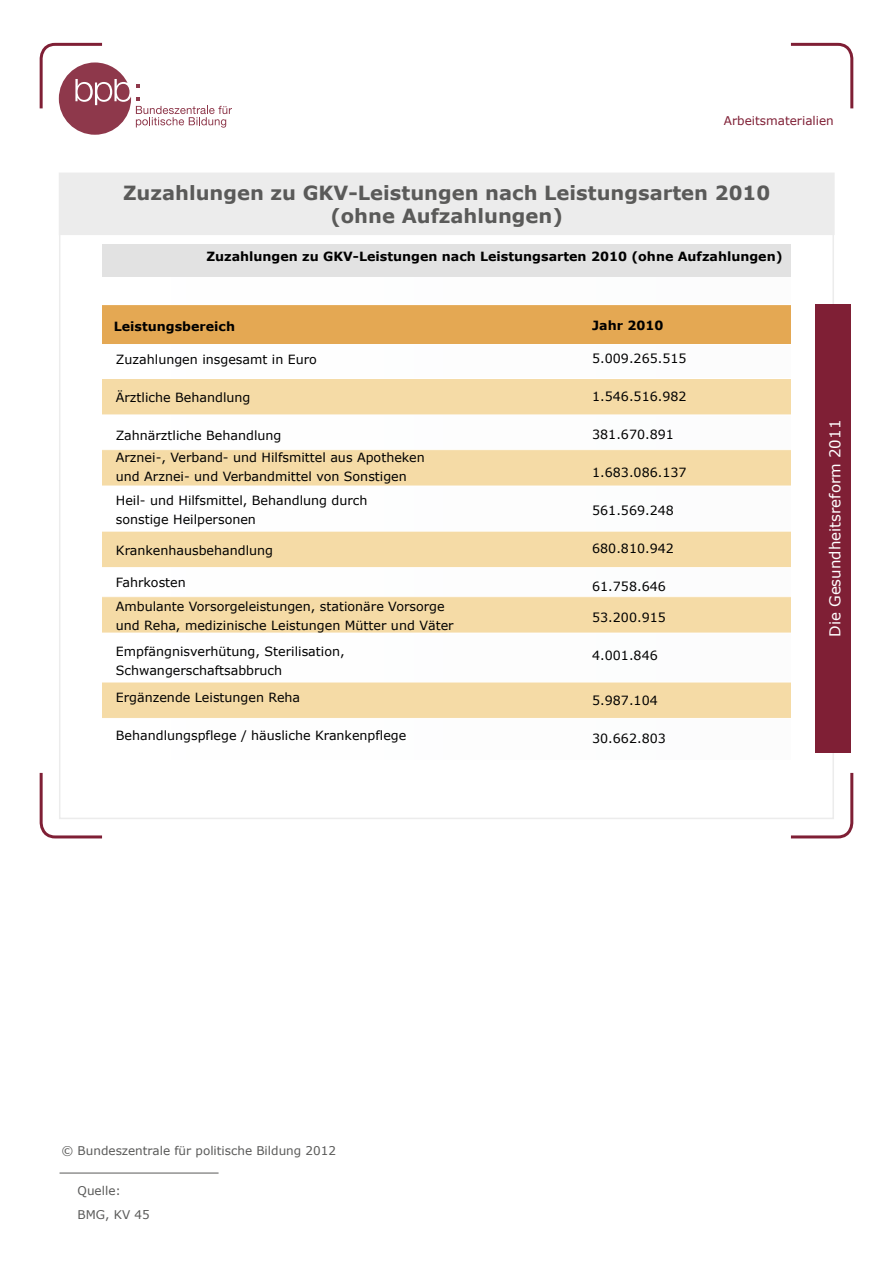
<style>
.page{position:relative;width:893px;height:1263px;background:#fff}
.page>*{position:absolute;margin:0;border:0;box-sizing:border-box;transform-origin:0 0}
.t1{font:700 19.5px/23.4px "Verdana";color:#5a5a59;text-align:center}
.t2{font:15px "Verdana";color:#fff}
.t3{font:12.6px/22.2px "Verdana";color:#000}
.t4{font:700 12.6px "Verdana";color:#000}
.t5{font:12px "Verdana";color:#5a5a59}
.t6{font:12px "Verdana";color:#7f1f35}
</style>
<div class="page">
<svg style="left:39px;top:772px;width:64px;height:67px"></svg>
<svg style="left:790px;top:772px;width:64px;height:67px"></svg>
<svg style="left:790px;top:42px;width:64px;height:67px"></svg>
<hr style="left:60px;top:1173px;width:159px;height:1px;background:#5a5a59">
<div style="left:60px;top:173px;width:773px;height:61px;background:#ececec"></div>
<div style="left:815px;top:304px;width:36px;height:449px;background:#7f1f35"></div>
<svg style="left:39px;top:42px;width:193px;height:93px"></svg>
<div style="left:102px;top:244px;width:689px;height:33px;background:#e2e2e2"></div>
<div style="left:102px;top:305px;width:689px;height:39px;background:#e4a853"></div>
<div style="left:102px;top:379px;width:689px;height:36px;background:#f5dba6"></div>
<div style="left:102px;top:450px;width:689px;height:36px;background:#f5dba6"></div>
<div style="left:102px;top:531px;width:689px;height:36px;background:#f5dba6"></div>
<svg style="left:102px;top:596px;width:689px;height:37px;background:#f5dca9"></svg>
<div style="left:102px;top:682px;width:689px;height:36px;background:#f5dba6"></div>
<div style="left:59px;top:173px;width:776px;height:62px;border:2px solid #ececec"></div>
<p class="t6" style="left:724px;top:113px;width:111px">Arbeitsmaterialien</p>
<p class="t1" style="left:123px;top:180px;width:649px">Zuzahlungen zu GKV-Leistungen nach Leistungsarten 2010 (ohne Aufzahlungen)</p>
<p class="t4" style="left:206px;top:247px;width:578px">Zuzahlungen zu GKV-Leistungen nach Leistungsarten 2010 (ohne Aufzahlungen)</p>
<p class="t4" style="left:114px;top:317px;width:123px">Leistungsbereich</p>
<p class="t4" style="left:592px;top:316px;width:73px">Jahr 2010</p>
<p class="t3" style="left:592px;top:347px;width:96px">5.009.265.515</p>
<p class="t3" style="left:592px;top:385px;width:96px">1.546.516.982</p>
<p class="t3" style="left:592px;top:423px;width:83px">381.670.891</p>
<p class="t3" style="left:592px;top:461px;width:96px">1.683.086.137</p>
<p class="t3" style="left:592px;top:499px;width:83px">561.569.248</p>
<p class="t3" style="left:592px;top:537px;width:83px">680.810.942</p>
<p class="t3" style="left:592px;top:575px;width:75px">61.758.646</p>
<p class="t3" style="left:592px;top:606px;width:75px">53.200.915</p>
<p class="t3" style="left:592px;top:644px;width:67px">4.001.846</p>
<p class="t3" style="left:592px;top:690px;width:67px">5.987.104</p>
<p class="t3" style="left:592px;top:728px;width:75px">30.662.803</p>
<p class="t3" style="left:116px;top:348px;width:203px">Zuzahlungen insgesamt in Euro</p>
<p class="t3" style="left:116px;top:386px;width:136px">Ärztliche Behandlung</p>
<p class="t3" style="left:116px;top:424px;width:310px">Zahnärztliche Behandlung<br>Arznei-, Verband- und Hilfsmittel aus Apotheken</p>
<p class="t3" style="left:116px;top:465px;width:292px;line-height:23.2px">und Arznei- und Verbandmittel von Sonstigen<br>Heil- und Hilfsmittel, Behandlung durch</p>
<p class="t3" style="left:116px;top:508px;width:142px">sonstige Heilpersonen</p>
<p class="t3" style="left:116px;top:540px;width:159px">Krankenhausbehandlung</p>
<p class="t3" style="left:116px;top:570px;width:330px;line-height:24.3px">Fahrkosten<br>Ambulante Vorsorgeleistungen, stationäre Vorsorge</p>
<p class="t3" style="left:116px;top:613px;width:339px;line-height:25.3px">und Reha, medizinische Leistungen Mütter und Väter<br>Empfängnisverhütung, Sterilisation,</p>
<p class="t3" style="left:116px;top:656px;width:186px;line-height:27.5px">Schwangerschaftsabbruch<br>Ergänzende Leistungen Reha</p>
<p class="t3" style="left:116px;top:724px;width:292px">Behandlungspflege / häusliche Krankenpflege</p>
<p class="t2" style="left:825px;top:637px;width:219px;rotate:-90deg">Die Gesundheitsreform 2011</p>
<p class="t5" style="left:61px;top:1142px;width:276px">© Bundeszentrale für politische Bildung 2012</p>
<p class="t5" style="left:78px;top:1182px;width:45px">Quelle:</p>
<p class="t5" style="left:78px;top:1207px;width:74px">BMG, KV 45</p>
</div>
